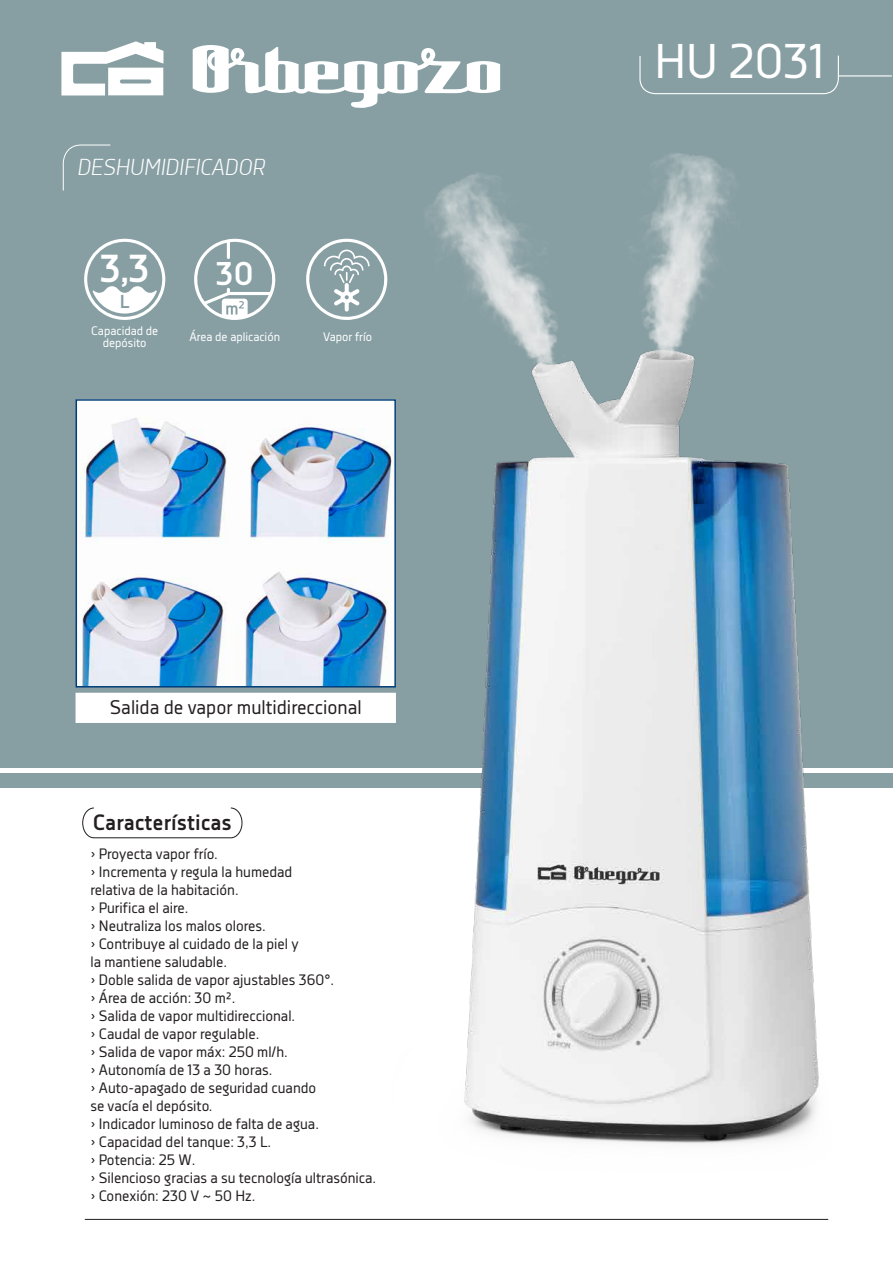
<style>
.page{position:relative;width:893px;height:1263px;background:#fff}
.page>*{position:absolute;margin:0;border:0;box-sizing:border-box;transform-origin:0 0}
.t1{font:48.45px "Decima Nova";color:#fff}
.t2{font:700 38.85px "Decima Nova";color:#fff}
.t3{font:700 32.7px "Decima Nova";color:#fff}
.t4{font:italic 300 22.5px "Decima Nova";color:#fff}
.t5{font:700 22.05px "Decima Nova";color:#231f20}
.t6{font:19.65px "Decima Nova";color:#231f20}
.t7{font:700 18.6px "Decima Nova";color:#849da2}
.t8{font:15px/18px "Decima Nova";color:#231f20}
.t9{font:12.3px/11.6px "Decima Nova";color:#fff;text-align:center}
</style>
<div class="page">
<div style="left:0;top:0;width:893px;height:767px;background:#879fa3"></div>
<img style="left:0;top:153px;width:893px;height:1067px">
<hr style="left:85px;top:1219px;width:743px;height:1px;background:#231f20">
<hr style="left:839px;top:75px;width:53px;height:2px;background:#fff">
<svg style="left:639px;top:55px;width:200px;height:40px"></svg>
<svg style="left:63px;top:144px;width:48px;height:47px"></svg>
<svg style="left:61px;top:41px;width:439px;height:67px"></svg>
<svg style="left:82px;top:807px;width:161px;height:32px"></svg>
<img style="left:79px;top:402px;width:314px;height:282px">
<div style="left:76px;top:399px;width:320px;height:288px;border:2px solid #003d78"></div>
<div style="left:76px;top:693px;width:320px;height:30px;background:#fff"></div>
<svg style="left:305px;top:237px;width:84px;height:83px"></svg>
<svg style="left:192px;top:233px;width:89px;height:89px"></svg>
<svg style="left:84px;top:239px;width:81px;height:81px"></svg>
<h3 class="t4" style="left:77px;top:154px;width:190px">DESHUMIDIFICADOR</h3>
<h2 class="t2" style="left:100px;top:246px;width:51px">3,3</h2>
<h3 class="t3" style="left:216px;top:255px;width:39px">30</h3>
<p class="t7" style="left:120px;top:290px;width:11px">L</p>
<p class="t9" style="left:91px;top:325px;width:69px">Capacidad de depósito</p>
<p class="t9" style="left:323px;top:331px;width:51px">Vapor frío</p>
<p class="t9" style="left:189px;top:331px;width:92px">Área de aplicación</p>
<h3 class="t6" style="left:110px;top:696px;width:253px">Salida de vapor multidireccional</h3>
<h3 class="t5" style="left:93px;top:809px;width:140px">Características</h3>
<p class="t8" style="left:90px;top:844px;width:287px">› Proyecta vapor frío.<br>› Incrementa y regula la humedad<br>relativa de la habitación.<br>› Purifica el aire.<br>› Neutraliza los malos olores.<br>› Contribuye al cuidado de la piel y<br>la mantiene saludable.<br>› Doble salida de vapor ajustables 360°.<br>› Área de acción: 30 m².<br>› Salida de vapor multidireccional.<br>› Caudal de vapor regulable.<br>› Salida de vapor máx: 250 ml/h.<br>› Autonomía de 13 a 30 horas.<br>› Auto-apagado de seguridad cuando<br>se vacía el depósito.<br>› Indicador luminoso de falta de agua.<br>› Capacidad del tanque: 3,3 L.<br>› Potencia: 25 W.<br>› Silencioso gracias a su tecnología ultrasónica. › Conexión: 230 V ~ 50 Hz.</p>
<h1 class="t1" style="left:654px;top:34px;width:172px">HU 2031</h1>
</div>
